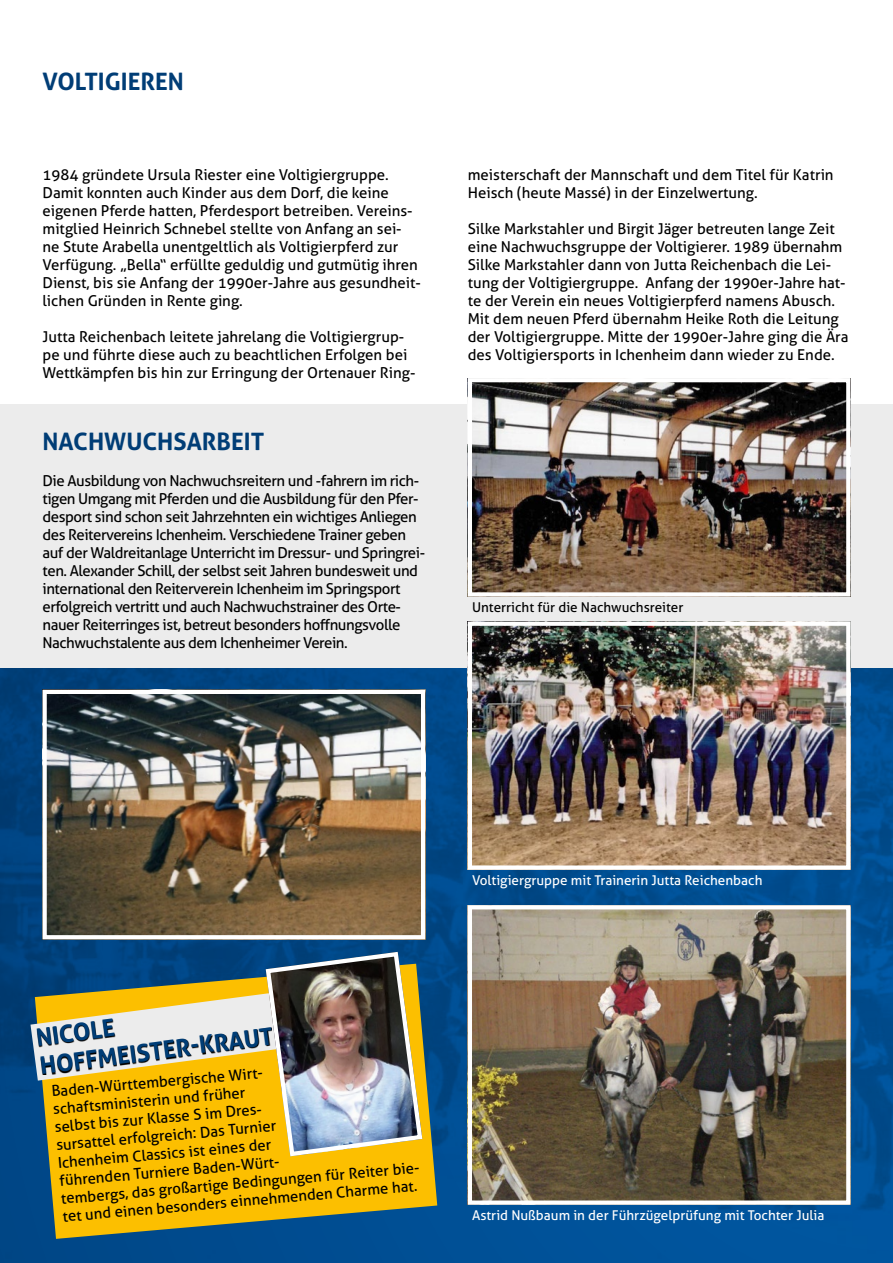
<style>
.page{position:relative;width:893px;height:1263px;background:#fff}
.page>*{position:absolute;margin:0;border:0;box-sizing:border-box;transform-origin:0 0}
.t1{font:700 24px/28px "Aller";color:#003d76}
.t2{font:15px/18px "Aller";color:#000}
.t3{font:15px/18px "Aller";letter-spacing:-.03em;color:#000}
.t4{font:13.5px "Aller";color:#fff}
.t5{font:13.5px "Aller";color:#000}
</style>
<div class="page">
<img style="left:0;top:668px;width:893px;height:595px">
<div style="left:0;top:405px;width:893px;height:263px;background:#ececec"></div>
<svg style="left:35px;top:964px;width:402px;height:275px;fill:#fcbf00"></svg>
<img style="left:30px;top:949px;width:395px;height:210px">
<img style="left:473px;top:910px;width:372px;height:290px">
<div style="left:468px;top:905px;width:382px;height:300px;border:4px solid #fff"></div>
<img style="left:473px;top:383px;width:372px;height:209px">
<div style="left:468px;top:378px;width:382px;height:219px;border:4px solid #fff"></div>
<img style="left:48px;top:695px;width:372px;height:239px">
<div style="left:43px;top:690px;width:382px;height:249px;border:4px solid #fff"></div>
<img style="left:473px;top:626px;width:372px;height:239px">
<div style="left:468px;top:621px;width:382px;height:249px;border:4px solid #fff"></div>
<h1 class="t1" style="left:43px;top:67px;width:143px">VOLTIGIEREN</h1>
<p class="t2" style="left:43px;top:166px;width:380px">1984 gründete Ursula Riester eine Voltigiergruppe.<br>Damit konnten auch Kinder aus dem Dorf, die keine eigenen Pferde hatten, Pferdesport betreiben. Vereins&shy;mitglied Heinrich Schnebel stellte von Anfang an sei&shy;ne Stute Arabella unentgeltlich als Voltigierpferd zur Verfügung. „Bella“ erfüllte geduldig und gutmütig ihren Dienst, bis sie Anfang der 1990er-Jahre aus gesundheit&shy;lichen Gründen in Rente ging.</p>
<p class="t2" style="left:43px;top:328px;width:375px">Jutta Reichenbach leitete jahrelang die Voltigiergrup&shy;pe und führte diese auch zu beachtlichen Erfolgen bei<br>Wettkämpfen bis hin zur Erringung der Ortenauer Ring-</p>
<h1 class="t1" style="left:43px;top:427px;width:223px">NACHWUCHSARBEIT</h1>
<p class="t3" style="left:43px;top:472px;width:384px">Die Ausbildung von Nachwuchsreitern und -fahrern im rich&shy;tigen Umgang mit Pferden und die Ausbildung für den Pfer&shy;desport sind schon seit Jahrzehnten ein wichtiges Anliegen des Reitervereins Ichenheim. Verschiedene Trainer geben auf der Waldreitanlage Unterricht im Dressur- und Springrei&shy;ten. Alexander Schill, der selbst seit Jahren bundesweit und international den Reiterverein Ichenheim im Springsport erfolgreich vertritt und auch Nachwuchstrainer des Orte&shy;nauer Reiterringes ist, betreut besonders hoffnungsvolle Nachwuchstalente aus dem Ichenheimer Verein.</p>
<p class="t2" style="left:468px;top:166px;width:367px">meisterschaft der Mannschaft und dem Titel für Katrin<br>Heisch (heute Massé) in der Einzelwertung.</p>
<p class="t2" style="left:468px;top:220px;width:382px">Silke Markstahler und Birgit Jäger betreuten lange Zeit eine Nachwuchsgruppe der Voltigierer. 1989 übernahm Silke Markstahler dann von Jutta Reichenbach die Lei&shy;tung der Voltigiergruppe. Anfang der 1990er-Jahre hat&shy;te der Verein ein neues Voltigierpferd namens Abusch.<br>Mit dem neuen Pferd übernahm Heike Roth die Leitung der Voltigiergruppe. Mitte der 1990er-Jahre ging die Ära des Voltigiersports in Ichenheim dann wieder zu Ende.</p>
<p class="t5" style="left:472px;top:599px;width:213px">Unterricht für die Nachwuchsreiter</p>
<h1 class="t1" style="left:35px;top:1023px;width:237px;rotate:-7deg">NICOLE<br>HOFFMEISTER-KRAUT</h1>
<p class="t2" style="left:51px;top:1082px;width:363px;rotate:-5deg">Baden-Württembergische Wirt-<br>schaftsministerin und früher<br>selbst bis zur Klasse S im Dres-<br>sursattel erfolgreich: Das Turnier<br>Ichenheim Classics ist eines der<br>führenden Turniere Baden-Würt-<br>tembergs, das großartige Bedingungen für Reiter bie&shy;tet und einen besonders einnehmenden Charme hat.</p>
<p class="t4" style="left:472px;top:872px;width:292px">Voltigiergruppe mit Trainerin Jutta Reichenbach</p>
<p class="t4" style="left:472px;top:1207px;width:354px">Astrid Nußbaum in der Führzügelprüfung mit Tochter Julia</p>
</div>
